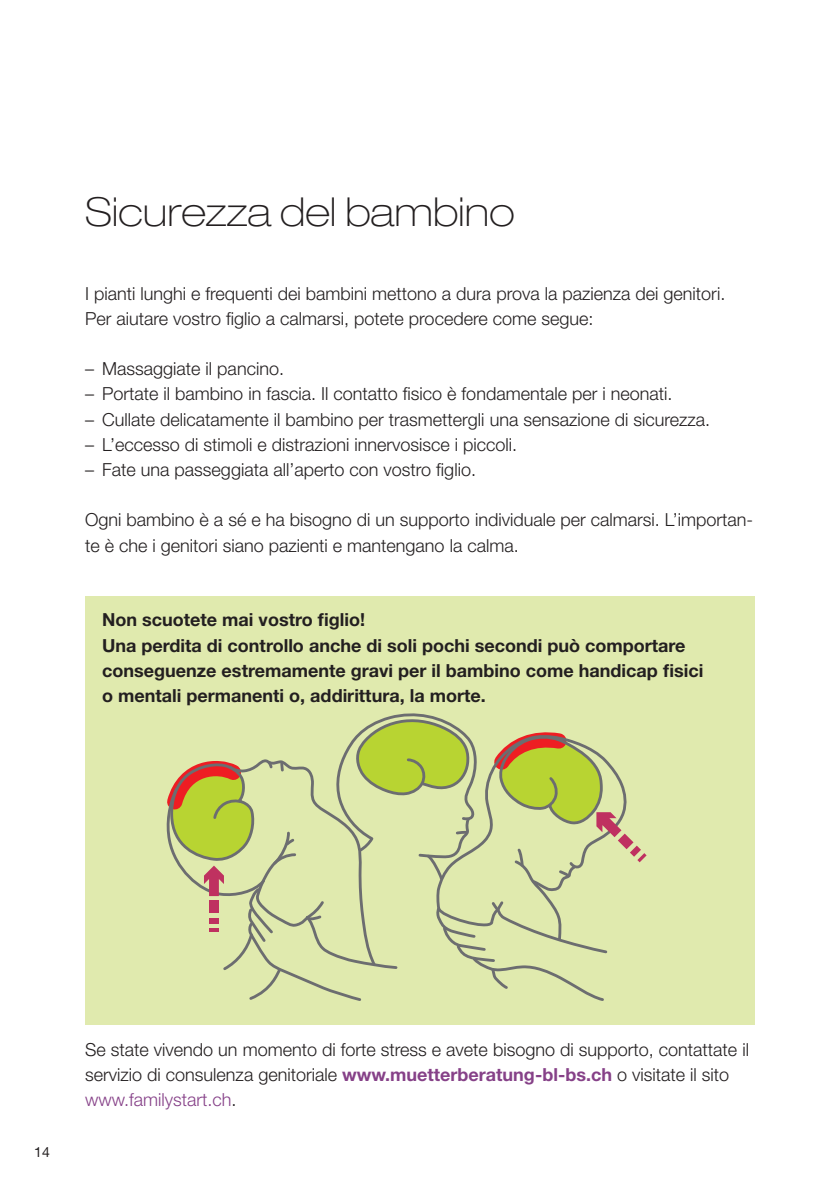
<style>
.page{position:relative;width:840px;height:1191px;background:#fff}
.page>*{position:absolute;margin:0;border:0;box-sizing:border-box;transform-origin:0 0}
.HN_Std_33Thin_Ex_20{font:100 expanded 40px "Helvetica Neue LT Std";color:#231f20}
.HN_Std_45_Light_9Pt{font:300 18px/25.2px "Helvetica Neue LT Std";color:#231f20}
.HN_Std_75_Bold_9Pt_1{font:700 18px/25.2px "Helvetica Neue LT Std";color:#231f20}
.t1{font:14px "Helvetica Neue LT Std";color:#231f20}
.s1{font-weight:700;color:#864188}
.s2{color:#864188}
</style>
<div class="page">
<div style="left:85px;top:596px;width:669px;height:429px;background:#e0eaae"></div>
<svg style="left:166px;top:713px;width:480px;height:288px"></svg>
<p class="HN_Std_33Thin_Ex_20" style="left:85px;top:187px;width:430px">Sicurezza del bambino</p>
<p class="HN_Std_45_Light_9Pt" style="left:85px;top:280px;width:641px">I pianti lunghi e frequenti dei bambini mettono a dura prova la pazienza dei genitori.<br>Per aiutare vostro figlio a calmarsi, potete procedere come segue:</p>
<p class="HN_Std_45_Light_9Pt" style="left:85px;top:356px;width:200px">– Massaggiate il pancino.</p>
<p class="HN_Std_45_Light_9Pt" style="left:85px;top:381px;width:588px">– Portate il bambino in fascia. Il contatto fisico è fondamentale per i neonati.</p>
<p class="HN_Std_45_Light_9Pt" style="left:85px;top:406px;width:626px">– Cullate delicatamente il bambino per trasmettergli una sensazione di sicurezza.</p>
<p class="HN_Std_45_Light_9Pt" style="left:85px;top:431px;width:433px">– L’eccesso di stimoli e distrazioni innervosisce i piccoli.</p>
<p class="HN_Std_45_Light_9Pt" style="left:85px;top:457px;width:392px">– Fate una passeggiata all’aperto con vostro figlio.</p>
<p class="HN_Std_45_Light_9Pt" style="left:85px;top:507px;width:669px">Ogni bambino è a sé e ha bisogno di un supporto individuale per calmarsi. L’importan&shy;te è che i genitori siano pazienti e mantengano la calma.</p>
<p class="HN_Std_75_Bold_9Pt_1" style="left:102px;top:607px;width:264px">Non scuotete mai vostro figlio!</p>
<p class="HN_Std_75_Bold_9Pt_1" style="left:102px;top:632px;width:602px">Una perdita di controllo anche di soli pochi secondi può comportare conseguenze estremamente gravi per il bambino come handicap fisici o mentali permanenti o, addirittura, la morte.</p>
<p class="t1" style="left:34px;top:1143px;width:17px">14</p>
<p class="HN_Std_45_Light_9Pt" style="left:85px;top:1036px;width:665px">Se state vivendo un momento di forte stress e avete bisogno di supporto, contattate il servizio di consulenza genitoriale <span class="s1">www.muetterberatung-bl-bs.ch</span> o visitate il sito <span class="s2">www.familystart.ch</span>.</p>
</div>
